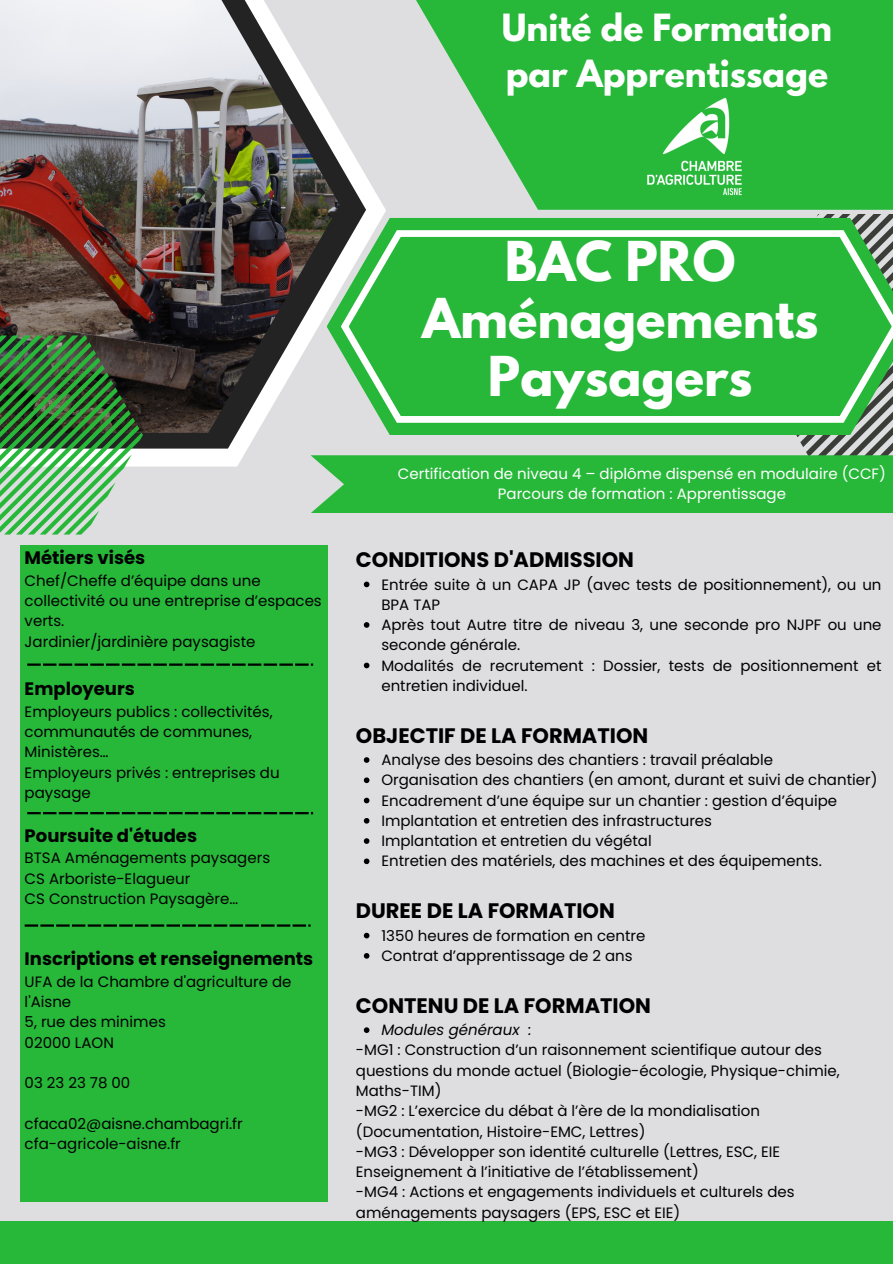
<style>
.page{position:relative;width:893px;height:1264px;background:#fff}
.page>*{position:absolute;margin:0;border:0;box-sizing:border-box;transform-origin:0 0}
.t1{font:700 48.6px/57.3px "League Spartan";color:#fff;text-align:center}
.t2{font:700 33.15px "League Spartan";color:#fff}
.t3{font:700 21px "Poppins";color:#000}
.t4{font:700 18px "Poppins";color:#000}
.t5{font:15px/20.2px "Poppins";color:#000}
.t6{font:15px "Poppins";color:#fff}
.t7{font:italic 15px "Poppins";color:#000}
</style>
<div class="page">
<div style="left:0;top:0;width:892px;height:1263px;background:#dedde0"></div>
<svg style="left:416px;top:0;width:476px;height:210px;fill:#27b83a"></svg>
<svg style="left:143px;top:176px;width:243px;height:290px"></svg>
<svg style="left:143px;top:132px;width:223px;height:316px"></svg>
<img style="left:0;top:0;width:340px;height:433px">
<svg style="left:0;top:335px;width:143px;height:199px"></svg>
<svg style="left:796px;top:214px;width:96px;height:241px"></svg>
<svg style="left:326px;top:218px;width:566px;height:217px;fill:#27b83a"></svg>
<svg style="left:341px;top:230px;width:551px;height:192px;background:#3fbd4f"></svg>
<div style="left:20px;top:545px;width:308px;height:656px;background:#27b83a"></div>
<div style="left:0;top:1221px;width:892px;height:42px;background:#27b83a"></div>
<img style="left:636px;top:87px;width:116px;height:118px">
<svg style="left:27px;top:663px;width:286px;height:2px"></svg>
<svg style="left:25px;top:924px;width:285px;height:2px"></svg>
<svg style="left:27px;top:812px;width:286px;height:2px"></svg>
<svg style="left:364px;top:581px;width:5px;height:6px"></svg>
<svg style="left:364px;top:622px;width:5px;height:5px"></svg>
<svg style="left:364px;top:662px;width:5px;height:6px"></svg>
<svg style="left:364px;top:757px;width:5px;height:5px"></svg>
<svg style="left:364px;top:777px;width:5px;height:6px"></svg>
<svg style="left:364px;top:797px;width:5px;height:6px"></svg>
<svg style="left:364px;top:818px;width:5px;height:5px"></svg>
<svg style="left:364px;top:838px;width:5px;height:5px"></svg>
<svg style="left:364px;top:858px;width:5px;height:6px"></svg>
<svg style="left:364px;top:932px;width:5px;height:6px"></svg>
<svg style="left:364px;top:953px;width:5px;height:5px"></svg>
<svg style="left:364px;top:1027px;width:5px;height:5px"></svg>
<div style="left:310px;top:455px;width:582px;height:58px;background:#27b83a"></div>
<p class="t2" style="left:501px;top:11px;width:332px">Unité de Formation</p>
<p class="t2" style="left:506px;top:58px;width:323px">par Apprentissage</p>
<p class="t4" style="left:25px;top:545px;width:122px">Métiers visés</p>
<p class="t5" style="left:25px;top:570px;width:298px">Chef/Cheffe d’équipe dans une collectivité ou une entreprise d’espaces verts.</p>
<p class="t5" style="left:25px;top:631px;width:232px">Jardinier/jardinière paysagiste</p>
<p class="t4" style="left:25px;top:676px;width:112px">Employeurs</p>
<p class="t5" style="left:25px;top:701px;width:249px">Employeurs publics : collectivités, communautés de communes,<br>Ministères…</p>
<p class="t5" style="left:25px;top:762px;width:256px">Employeurs privés : entreprises du paysage</p>
<p class="t4" style="left:25px;top:823px;width:174px">Poursuite d'études</p>
<p class="t5" style="left:25px;top:848px;width:247px">BTSA Aménagements paysagers</p>
<p class="t5" style="left:25px;top:868px;width:167px">CS Arboriste-Elagueur</p>
<p class="t5" style="left:25px;top:888px;width:215px">CS Construction Paysagère…</p>
<p class="t4" style="left:25px;top:946px;width:290px">Inscriptions et renseignements</p>
<p class="t5" style="left:25px;top:971px;width:268px">UFA de la Chambre d'agriculture de l'Aisne</p>
<p class="t5" style="left:25px;top:1011px;width:143px">5, rue des minimes</p>
<p class="t5" style="left:25px;top:1032px;width:91px">02000 LAON</p>
<p class="t5" style="left:25px;top:1072px;width:107px">03 23 23 78 00</p>
<p class="t5" style="left:25px;top:1113px;width:219px">cfaca02@aisne.chambagri.fr</p>
<p class="t5" style="left:25px;top:1133px;width:158px">cfa-agricole-aisne.fr</p>
<p class="t1" style="left:505px;top:239px;width:232px">BAC PRO</p>
<p class="t1" style="left:422px;top:296px;width:397px">Aménagements<br>Paysagers</p>
<p class="t6" style="left:398px;top:463px;width:489px">Certification de niveau 4 – diplôme dispensé en modulaire (CCF)</p>
<p class="t6" style="left:498px;top:483px;width:290px">Parcours de formation : Apprentissage</p>
<p class="t3" style="left:356px;top:545px;width:279px">CONDITIONS D'ADMISSION</p>
<p class="t5" style="left:381px;top:574px;width:501px">Entrée suite à un CAPA JP (avec tests de positionnement), ou un<br>BPA TAP</p>
<p class="t5" style="left:381px;top:614px;width:501px">Après tout Autre titre de niveau 3, une seconde pro NJPF ou une seconde générale.</p>
<p class="t5" style="left:381px;top:655px;width:501px">Modalités de recrutement : Dossier, tests de positionnement et entretien individuel.</p>
<p class="t3" style="left:356px;top:720px;width:294px">OBJECTIF DE LA FORMATION</p>
<p class="t5" style="left:381px;top:749px;width:393px">Analyse des besoins des chantiers : travail préalable</p>
<p class="t5" style="left:381px;top:770px;width:497px">Organisation des chantiers (en amont, durant et suivi de chantier)</p>
<p class="t5" style="left:381px;top:790px;width:457px">Encadrement d’une équipe sur un chantier : gestion d’équipe</p>
<p class="t5" style="left:381px;top:810px;width:332px">Implantation et entretien des infrastructures</p>
<p class="t5" style="left:381px;top:830px;width:272px">Implantation et entretien du végétal</p>
<p class="t5" style="left:381px;top:851px;width:442px">Entretien des matériels, des machines et des équipements.</p>
<p class="t3" style="left:356px;top:896px;width:260px">DUREE DE LA FORMATION</p>
<p class="t5" style="left:381px;top:925px;width:265px">1350 heures de formation en centre</p>
<p class="t5" style="left:381px;top:945px;width:253px">Contrat d’apprentissage de 2 ans</p>
<p class="t3" style="left:356px;top:990px;width:296px">CONTENU DE LA FORMATION</p>
<p class="t7" style="left:381px;top:1019px;width:152px">Modules généraux :</p>
<p class="t5" style="left:356px;top:1040px;width:485px">-MG1 : Construction d’un raisonnement scientifique autour des questions du monde actuel (Biologie-écologie, Physique-chimie,<br>Maths-TIM)</p>
<p class="t5" style="left:356px;top:1100px;width:405px">-MG2 : L’exercice du débat à l’ère de la mondialisation (Documentation, Histoire-EMC, Lettres)</p>
<p class="t5" style="left:356px;top:1141px;width:425px">-MG3 : Développer son identité culturelle (Lettres, ESC, EIE<br>Enseignement à l’initiative de l’établissement)</p>
<p class="t5" style="left:356px;top:1181px;width:440px">-MG4 : Actions et engagements individuels et culturels des aménagements paysagers (EPS, ESC et EIE)</p>
</div>
